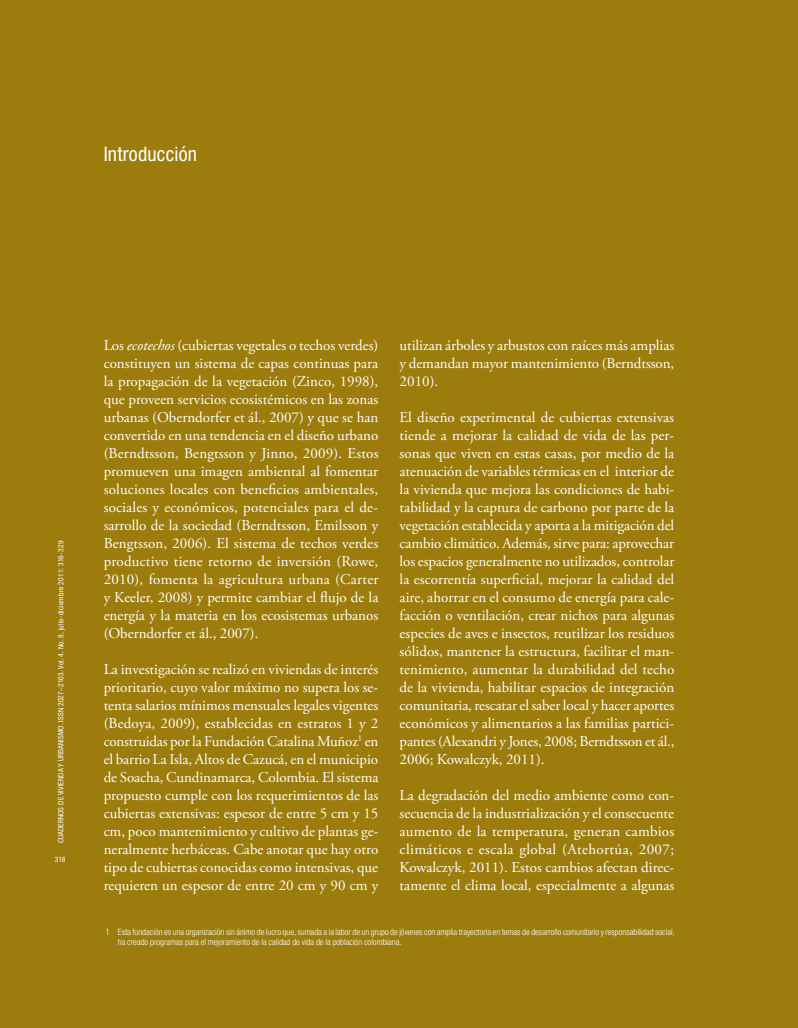
<style>
.page{position:relative;width:798px;height:1028px;background:#fff}
.page>*{position:absolute;margin:0;border:0;box-sizing:border-box;transform-origin:0 0}
.t1{font:condensed 20px "Helvetica Neue";letter-spacing:.01em;color:#fff}
.t2{font:15px/18px "Adobe Garamond Pro";color:#fff;text-align:justify}
.t3{font:300 condensed 8.75px/10.5px "Helvetica Neue";color:#fff}
.t4{font:condensed 7.5px "Helvetica Neue";letter-spacing:.02em;color:#fff}
.s1{font-style:italic}
.s2{color:#9c7c0c}
</style>
<div class="page">
<div style="left:0;top:0;width:797px;height:1028px;background:#9c7c0c"></div>
<p class="t1" style="left:104px;top:143px;width:95px">Introducción</p>
<p class="t4" style="left:56px;top:843px;width:304px;rotate:-90deg">CUADERNOS DE VIVIENDA Y URBANISMO. ISSN 2027–2103. Vol. 4, No. 8, julio-diciembre 2011: 316-329</p>
<p class="t4" style="left:55px;top:854px;width:12px">318</p>
<p class="t2" style="left:104px;top:336px;width:276px">Los <span class="s1">ecotechos</span> (cubiertas vegetales o techos verdes) constituyen un sistema de capas continuas para la propagación de la vegetación (Zinco, 1998), que proveen servicios ecosistémicos en las zonas urbanas (Oberndorfer et ál., 2007) y que se han convertido en una tendencia en el diseño urbano (Berndtsson, Bengtsson y Jinno, 2009). Estos promueven una imagen ambiental al fomentar soluciones locales con beneficios ambientales, sociales y económicos, potenciales para el de&shy;sarrollo de la sociedad (Berndtsson, Emilsson y Bengtsson, 2006). El sistema de techos verdes productivo tiene retorno de inversión (Rowe, 2010), fomenta la agricultura urbana (Carter y Keeler, 2008) y permite cambiar el flujo de la energía y la materia en los ecosistemas urbanos (Oberndorfer et ál., 2007).</p>
<p class="t2" style="left:104px;top:660px;width:276px">La investigación se realizó en viviendas de interés prioritario, cuyo valor máximo no supera los se&shy;tenta salarios mínimos mensuales legales vigentes (Bedoya, 2009), establecidas en estratos 1 y 2 construidas por la Fundación Catalina Muñoz<sup>1</sup> en el barrio La Isla, Altos de Cazucá, en el municipio de Soacha, Cundinamarca, Colombia. El sistema propuesto cumple con los requerimientos de las cubiertas extensivas: espesor de entre 5 cm y 15 cm, poco mantenimiento y cultivo de plantas ge&shy;neralmente herbáceas. Cabe anotar que hay otro tipo de cubiertas conocidas como intensivas, que requieren un espesor de entre 20 cm y 90 cm y</p>
<p class="t2" style="left:399px;top:336px;width:276px">utilizan árboles y arbustos con raíces más amplias y demandan mayor mantenimiento (Berndtsson, 2010).</p>
<p class="t2" style="left:399px;top:408px;width:276px">El diseño experimental de cubiertas extensivas tiende a mejorar la calidad de vida de las per&shy;sonas que viven en estas casas, por medio de la atenuación de variables térmicas en el interior de la vivienda que mejora las condiciones de habi&shy;tabilidad y la captura de carbono por parte de la vegetación establecida y aporta a la mitigación del cambio climático. Además, sirve para: aprovechar los espacios generalmente no utilizados, controlar la escorrentía superficial, mejorar la calidad del aire, ahorrar en el consumo de energía para cale&shy;facción o ventilación, crear nichos para algunas especies de aves e insectos, reutilizar los residuos sólidos, mantener la estructura, facilitar el man&shy;tenimiento, aumentar la durabilidad del techo de la vivienda, habilitar espacios de integración comunitaria, rescatar el saber local y hacer aportes económicos y alimentarios a las familias partici&shy;pantes (Alexandri y Jones, 2008; Berndtsson et ál., 2006; Kowalczyk, 2011).</p>
<p class="t2" style="left:399px;top:786px;width:276px">La degradación del medio ambiente como con&shy;secuencia de la industrialización y el consecuente aumento de la temperatura, generan cambios climáticos e escala global (Atehortúa, 2007; Kowalczyk, 2011). Estos cambios afectan direc&shy;tamente el clima local, especialmente a algunas</p>
<p class="t3" style="left:118px;top:926px;width:558px;text-indent:-12px">1 Esta fundación es una organización sin ánimo de lucro que, sumada a la labor de un grupo de jóvenes con amplia trayectoria en temas de desarrollo comunitario y responsabilidad social, ha creado programas para el mejoramiento de la calidad de vida de la población colombiana.<span class="s2">.</span></p>
</div>
